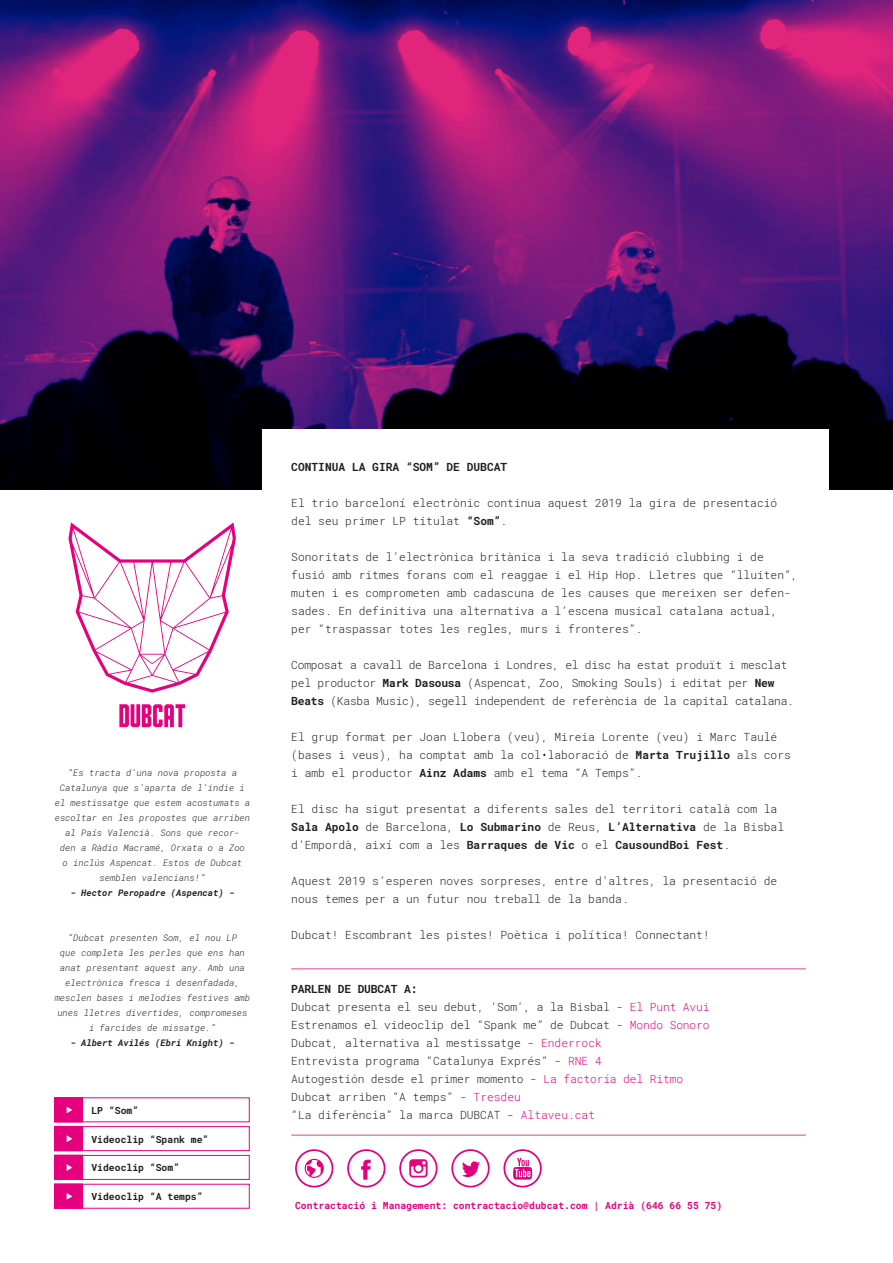
<style>
.page{position:relative;width:893px;height:1263px;background:#fff}
.page>*{position:absolute;margin:0;border:0;box-sizing:border-box;transform-origin:0 0}
.t1{font:300 11.25px/18px "Roboto Mono";color:#231f20}
.t2{font:300 11.25px/18px "Roboto Mono";letter-spacing:-.02em;color:#231f20}
.t3{font:700 11.25px "Roboto Mono";color:#231f20}
.t4{font:700 9.75px "Roboto Mono";color:#e6007d}
.t5{font:700 9.75px "Roboto Mono";color:#231f20}
.t6{font:italic 300 9px/15px "Roboto Mono";color:#231f20;text-align:center}
.t7{font:italic 700 9px "Roboto Mono";color:#231f20}
.s1{font-weight:700}
.s2{color:#e6007d}
</style>
<div class="page">
<img style="left:0;top:0;width:893px;height:489px">
<div style="left:261px;top:429px;width:567px;height:737px;background:#fff"></div>
<svg style="left:119px;top:704px;width:66px;height:23px"></svg>
<svg style="left:68px;top:522px;width:168px;height:171px"></svg>
<svg style="left:347px;top:1149px;width:38px;height:38px"></svg>
<svg style="left:399px;top:1149px;width:39px;height:38px"></svg>
<svg style="left:451px;top:1149px;width:39px;height:38px"></svg>
<svg style="left:295px;top:1149px;width:38px;height:38px"></svg>
<svg style="left:503px;top:1149px;width:39px;height:38px"></svg>
<div style="left:54px;top:1155px;width:29px;height:9px;background:#e6007d"></div>
<div style="left:54px;top:1171px;width:29px;height:9px;background:#e6007d"></div>
<div style="left:54px;top:1162px;width:9px;height:11px;background:#e6007d"></div>
<div style="left:74px;top:1162px;width:9px;height:11px;background:#e6007d"></div>
<svg style="left:60px;top:1161px;width:18px;height:13px"></svg>
<div style="left:54px;top:1155px;width:196px;height:25px;border:1px solid #e6007d"></div>
<div style="left:54px;top:1183px;width:29px;height:9px;background:#e6007d;border:2px solid #e6007d"></div>
<div style="left:54px;top:1200px;width:29px;height:9px;background:#e6007d"></div>
<div style="left:54px;top:1191px;width:9px;height:11px;background:#e6007d"></div>
<div style="left:74px;top:1191px;width:9px;height:11px;background:#e6007d"></div>
<svg style="left:60px;top:1190px;width:18px;height:12px"></svg>
<div style="left:54px;top:1184px;width:196px;height:24px;border:1px solid #e6007d"></div>
<hr style="left:291px;top:968px;width:515px;height:1px;background:#ed3896">
<hr style="left:291px;top:1135px;width:515px;height:1px;background:#ed3896">
<div style="left:54px;top:1097px;width:29px;height:9px;background:#e6007d"></div>
<div style="left:54px;top:1113px;width:29px;height:9px;background:#e6007d"></div>
<div style="left:54px;top:1104px;width:9px;height:11px;background:#e6007d"></div>
<div style="left:74px;top:1104px;width:9px;height:11px;background:#e6007d"></div>
<svg style="left:60px;top:1104px;width:18px;height:12px"></svg>
<div style="left:54px;top:1097px;width:196px;height:25px;border:1px solid #e6007d"></div>
<div style="left:54px;top:1126px;width:29px;height:9px;background:#e6007d"></div>
<div style="left:54px;top:1142px;width:29px;height:9px;background:#e6007d"></div>
<div style="left:54px;top:1133px;width:9px;height:11px;background:#e6007d"></div>
<div style="left:74px;top:1133px;width:9px;height:11px;background:#e6007d"></div>
<svg style="left:60px;top:1132px;width:18px;height:13px"></svg>
<div style="left:54px;top:1126px;width:196px;height:25px;border:1px solid #e6007d"></div>
<p class="t6" style="left:55px;top:765px;width:197px">“Es tracta d’una nova proposta a Catalunya que s’aparta de l’indie i el mestissatge que estem acostumats a escoltar en les propostes que arriben al País Valencià. Sons que recor-<br>den a Ràdio Macramé, Orxata o a Zoo<br>o inclús Aspencat. Estos de Dubcat semblen valencians!”</p>
<p class="t7" style="left:71px;top:886px;width:165px">- Hector Peropadre (Aspencat) -</p>
<p class="t6" style="left:55px;top:930px;width:197px">“Dubcat presenten Som, el nou LP<br>que completa les perles que ens han anat presentant aquest any. Amb una electrònica fresca i desenfadada, mesclen bases i melodies festives amb unes lletres divertides, compromeses i farcides de missatge.”</p>
<p class="t7" style="left:71px;top:1036px;width:165px">- Albert Avilés (Ebri Knight) -</p>
<p class="t5" style="left:91px;top:1103px;width:48px">LP “Som”</p>
<p class="t5" style="left:91px;top:1132px;width:119px">Videoclip “Spank me”</p>
<p class="t5" style="left:91px;top:1161px;width:89px">Videoclip “Som”</p>
<p class="t5" style="left:91px;top:1190px;width:113px">Videoclip “A temps”</p>
<p class="t3" style="left:291px;top:459px;width:218px">CONTINUA LA GIRA “SOM” DE DUBCAT</p>
<p class="t1" style="left:291px;top:493px;width:487px">El trio barceloní electrònic continua aquest 2019 la gira de presentació del seu primer LP titulat <span class="s1">“Som”</span>.</p>
<p class="t1" style="left:291px;top:547px;width:508px">Sonoritats de l’electrònica britànica i la seva tradició clubbing i de fusió amb ritmes forans com el reaggae i el Hip Hop. Lletres que “lluiten”, muten i es comprometen amb cadascuna de les causes que mereixen ser defen&shy;sades. En definitiva una alternativa a l’escena musical catalana actual, per “traspassar totes les regles, murs i fronteres”.</p>
<p class="t2" style="left:291px;top:655px;width:504px">Composat a cavall de Barcelona i Londres, el disc ha estat produït i mesclat pel productor <span class="s1">Mark Dasousa</span> (Aspencat, Zoo, Smoking Souls) i editat per <span class="s1">New<br>Beats</span> (Kasba Music), segell independent de referència de la capital catalana.</p>
<p class="t1" style="left:291px;top:727px;width:501px">El grup format per Joan Llobera (veu), Mireia Lorente (veu) i Marc Taulé (bases i veus), ha comptat amb la col•laboració de <span class="s1">Marta Trujillo</span> als cors i amb el productor <span class="s1">Ainz Adams</span> amb el tema “A Temps”.</p>
<p class="t1" style="left:291px;top:799px;width:494px">El disc ha sigut presentat a diferents sales del territori català com la<br><span class="s1">Sala Apolo</span> de Barcelona, <span class="s1">Lo Submarino</span> de Reus, <span class="s1">L’Alternativa</span> de la Bisbal d’Empordà, així com a les <span class="s1">Barraques de Vic</span> o el <span class="s1">CausoundBoi Fest</span>.</p>
<p class="t1" style="left:291px;top:871px;width:487px">Aquest 2019 s’esperen noves sorpreses, entre d’altres, la presentació de nous temes per a un futur nou treball de la banda.</p>
<p class="t1" style="left:291px;top:925px;width:420px">Dubcat! Escombrant les pistes! Poètica i política! Connectant!</p>
<p class="t3" style="left:291px;top:981px;width:128px">PARLEN DE DUBCAT A:</p>
<p class="t1" style="left:291px;top:997px;width:420px">Dubcat presenta el seu debut, ‘Som’, a la Bisbal - <span class="s2">El Punt Avui</span></p>
<p class="t1" style="left:291px;top:1015px;width:420px">Estrenamos el videoclip del “Spank me” de Dubcat - <span class="s2">Mondo Sonoro</span></p>
<p class="t1" style="left:291px;top:1033px;width:312px">Dubcat, alternativa al mestissatge - <span class="s2">Enderrock</span></p>
<p class="t1" style="left:291px;top:1051px;width:312px">Entrevista programa “Catalunya Exprés” - <span class="s2">RNE 4</span></p>
<p class="t1" style="left:291px;top:1069px;width:393px">Autogestión desde el primer momento - <span class="s2">La factoría del Ritmo</span></p>
<p class="t1" style="left:291px;top:1087px;width:231px">Dubcat arriben “A temps” - <span class="s2">Tresdeu</span></p>
<p class="t1" style="left:291px;top:1105px;width:305px">“La diferència” la marca DUBCAT - <span class="s2">Altaveu.cat</span></p>
<p class="t4" style="left:295px;top:1198px;width:429px">Contractació i Management: contractacio@dubcat.com | Adrià (646 66 55 75)</p>
</div>
